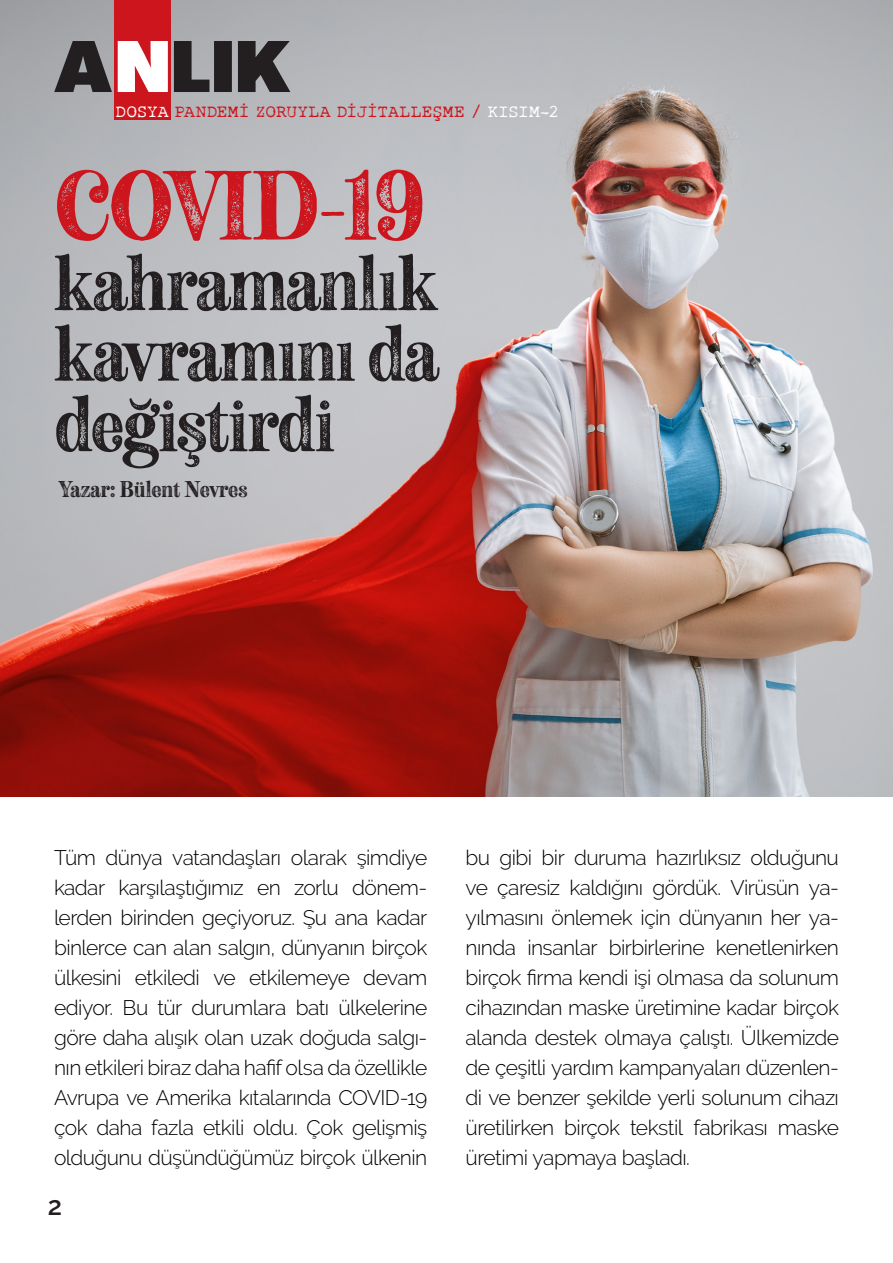
<style>
.page{position:relative;width:893px;height:1263px;background:#fff}
.page>*{position:absolute;margin:0;border:0;box-sizing:border-box;transform-origin:0 0}
.arabaslik{font:85.5px "Neato Serif Rough";letter-spacing:-.05em;color:#cd151d}
.arabaslik-2{font:67.5px/70.5px "Neato Serif Rough";letter-spacing:-.015em;color:#231f20}
.t1{font:600 25.95px "Raleway";color:#231f20}
.t2{font:300 21px/30px "Raleway";letter-spacing:-.025em;color:#000;text-align:justify}
.t3{font:19.95px "Neato Serif Rough";color:#231f20}
.t4{font:18px "Rough Typewriter";letter-spacing:-.01em;color:#cd151d}
.s1{color:#fff}
</style>
<div class="page">
<img style="left:0;top:0;width:893px;height:796px">
<div style="left:114px;top:0;width:57px;height:120px;background:#cd151d"></div>
<svg style="left:174px;top:41px;width:116px;height:51px;background:#514e50"></svg>
<svg style="left:118px;top:41px;width:50px;height:51px;background:#f8dedf"></svg>
<svg style="left:54px;top:41px;width:58px;height:51px;background:#565456"></svg>
<p class="t4" style="left:116px;top:101px;width:445px"><span class="s1">DOSYA</span> PANDEMİ ZORUYLA DİJİTALLEŞME / <span class="s1">KISIM-2</span></p>
<p class="arabaslik" style="left:54px;top:148px;width:373px">COVID-19</p>
<p class="arabaslik-2" style="left:54px;top:249px;width:384px">kahramanlık</p>
<p class="arabaslik-2" style="left:54px;top:320px;width:386px">kavramını da değiştirdi</p>
<p class="t3" style="left:59px;top:475px;width:190px">Yazar: Bülent Nevres</p>
<p class="t2" style="left:54px;top:843px;width:375px">Tüm dünya vatandaşları olarak şimdiye kadar karşılaştığımız en zorlu dönem&shy;lerden birinden geçiyoruz. Şu ana kadar binlerce can alan salgın, dünyanın birçok ülkesini etkiledi ve etkilemeye devam ediyor. Bu tür durumlara batı ülkelerine göre daha alışık olan uzak doğuda salgı&shy;nın etkileri biraz daha hafif olsa da özellikle Avrupa ve Amerika kıtalarında COVID-19 çok daha fazla etkili oldu. Çok gelişmiş olduğunu düşündüğümüz birçok ülkenin</p>
<p class="t1" style="left:48px;top:1191px;width:16px">2</p>
<p class="t2" style="left:466px;top:843px;width:375px">bu gibi bir duruma hazırlıksız olduğunu ve çaresiz kaldığını gördük. Virüsün ya&shy;yılmasını önlemek için dünyanın her ya&shy;nında insanlar birbirlerine kenetlenirken birçok firma kendi işi olmasa da solunum cihazından maske üretimine kadar birçok alanda destek olmaya çalıştı. Ülkemizde de çeşitli yardım kampanyaları düzenlen&shy;di ve benzer şekilde yerli solunum cihazı üretilirken birçok tekstil fabrikası maske üretimi yapmaya başladı.</p>
</div>
